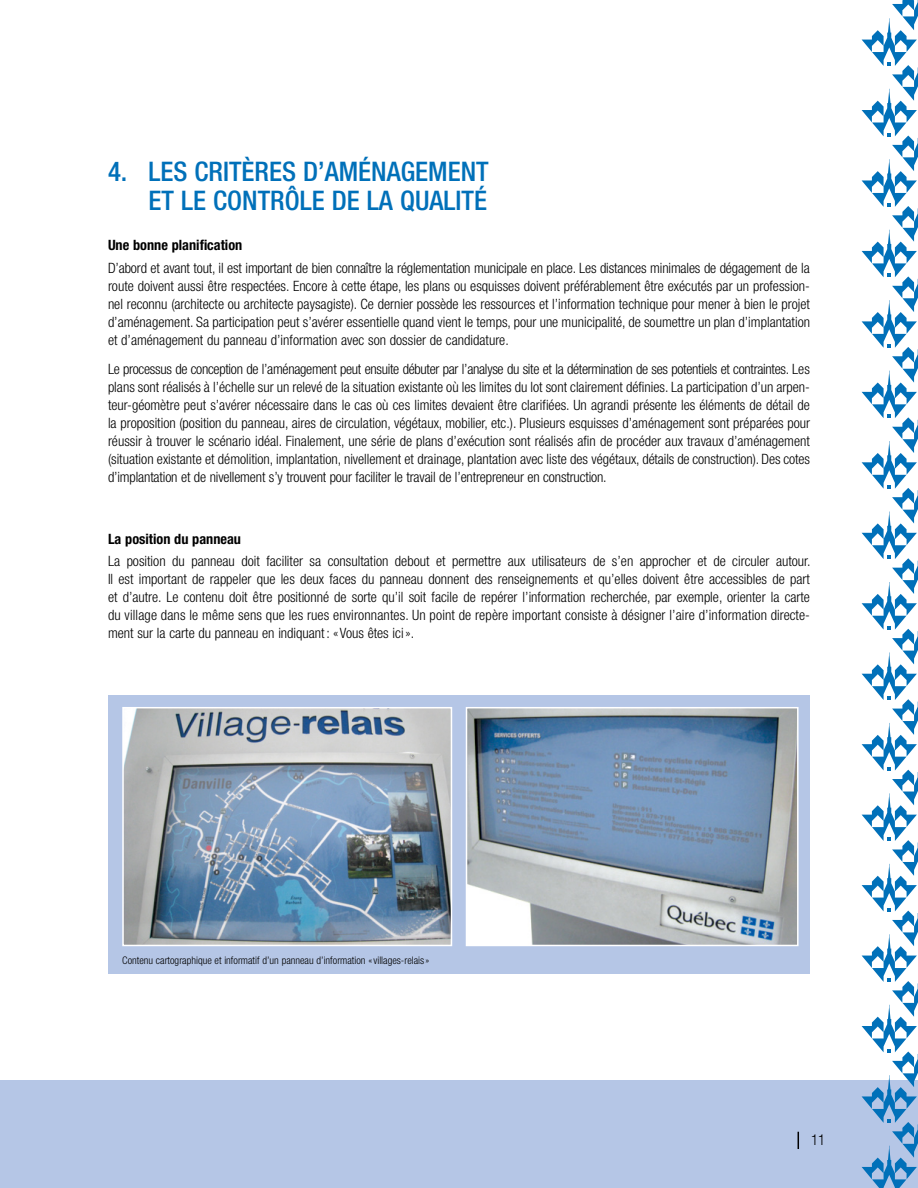
<style>
.page{position:relative;width:918px;height:1188px;background:#fff}
.page>*{position:absolute;margin:0;border:0;box-sizing:border-box;transform-origin:0 0}
.t1{font:500 condensed 27px/28.5px "Helvetica Neue LT Std";color:#0070b9;text-align:right}
.t2{font:300 condensed 15px "Helvetica Neue";color:#000}
.t3{font:300 condensed 14.25px/18px "Helvetica Neue";color:#000;text-align:justify}
.t4{font:700 condensed 14.25px "Helvetica Neue LT Std";color:#000}
.t5{font:300 condensed 10.5px "Helvetica Neue";color:#000}
</style>
<div class="page">
<hr style="left:0;top:1081px;width:1px;height:107px;background:#b5c6e6">
<div style="left:1px;top:1081px;width:917px;height:107px;background:#b5c6e6"></div>
<svg style="left:862px;top:0;width:56px;height:1188px"></svg>
<svg style="left:798px;top:1132px;width:1px;height:17px"></svg>
<div style="left:108px;top:696px;width:702px;height:278px;background:#b5c6e6"></div>
<img style="left:125px;top:710px;width:324px;height:233px">
<div style="left:122px;top:707px;width:330px;height:239px;border:2px solid #fff"></div>
<img style="left:469px;top:710px;width:327px;height:233px">
<div style="left:466px;top:707px;width:333px;height:239px;border:2px solid #fff"></div>
<h1 class="t1" style="left:108px;top:157px;width:382px">4. LES CRITÈRES D’AMÉNAGEMENT<br>ET LE CONTRÔLE DE LA QUALITÉ</h1>
<p class="t4" style="left:108px;top:237px;width:136px">Une bonne planification</p>
<p class="t3" style="left:108px;top:259px;width:704px">D’abord et avant tout, il est important de bien connaître la réglementation municipale en place. Les distances minimales de dégagement de la route doivent aussi être respectées. Encore à cette étape, les plans ou esquisses doivent préférablement être exécutés par un profession&shy;nel reconnu (architecte ou architecte paysagiste). Ce dernier possède les ressources et l’information technique pour mener à bien le projet d’aménagement. Sa participation peut s’avérer essentielle quand vient le temps, pour une municipalité, de soumettre un plan d’implantation et d’aménagement du panneau d’information avec son dossier de candidature.</p>
<p class="t3" style="left:108px;top:359px;width:704px">Le processus de conception de l’aménagement peut ensuite débuter par l’analyse du site et la détermination de ses potentiels et contraintes. Les plans sont réalisés à l’échelle sur un relevé de la situation existante où les limites du lot sont clairement définies. La participation d’un arpen&shy;teur-géomètre peut s’avérer nécessaire dans le cas où ces limites devaient être clarifiées. Un agrandi présente les éléments de détail de la proposition (position du panneau, aires de circulation, végétaux, mobilier, etc.). Plusieurs esquisses d’aménagement sont préparées pour réussir à trouver le scénario idéal. Finalement, une série de plans d’exécution sont réalisés afin de procéder aux travaux d’aménagement (situation existante et démolition, implantation, nivellement et drainage, plantation avec liste des végétaux, détails de construction). Des cotes d’implantation et de nivellement s’y trouvent pour faciliter le travail de l’entrepreneur en construction.</p>
<p class="t4" style="left:108px;top:530px;width:135px">La position du panneau</p>
<p class="t3" style="left:108px;top:552px;width:704px">La position du panneau doit faciliter sa consultation debout et permettre aux utilisateurs de s’en approcher et de circuler autour.<br>Il est important de rappeler que les deux faces du panneau donnent des renseignements et qu’elles doivent être accessibles de part et d’autre. Le contenu doit être positionné de sorte qu’il soit facile de repérer l’information recherchée, par exemple, orienter la carte du village dans le même sens que les rues environnantes. Un point de repère important consiste à désigner l’aire d’information directe&shy;ment sur la carte du panneau en indiquant : «Vous êtes ici».</p>
<p class="t5" style="left:122px;top:954px;width:309px">Contenu cartographique et informatif d’un panneau d’information «villages-relais»</p>
<p class="t2" style="left:811px;top:1131px;width:16px">11</p>
</div>
